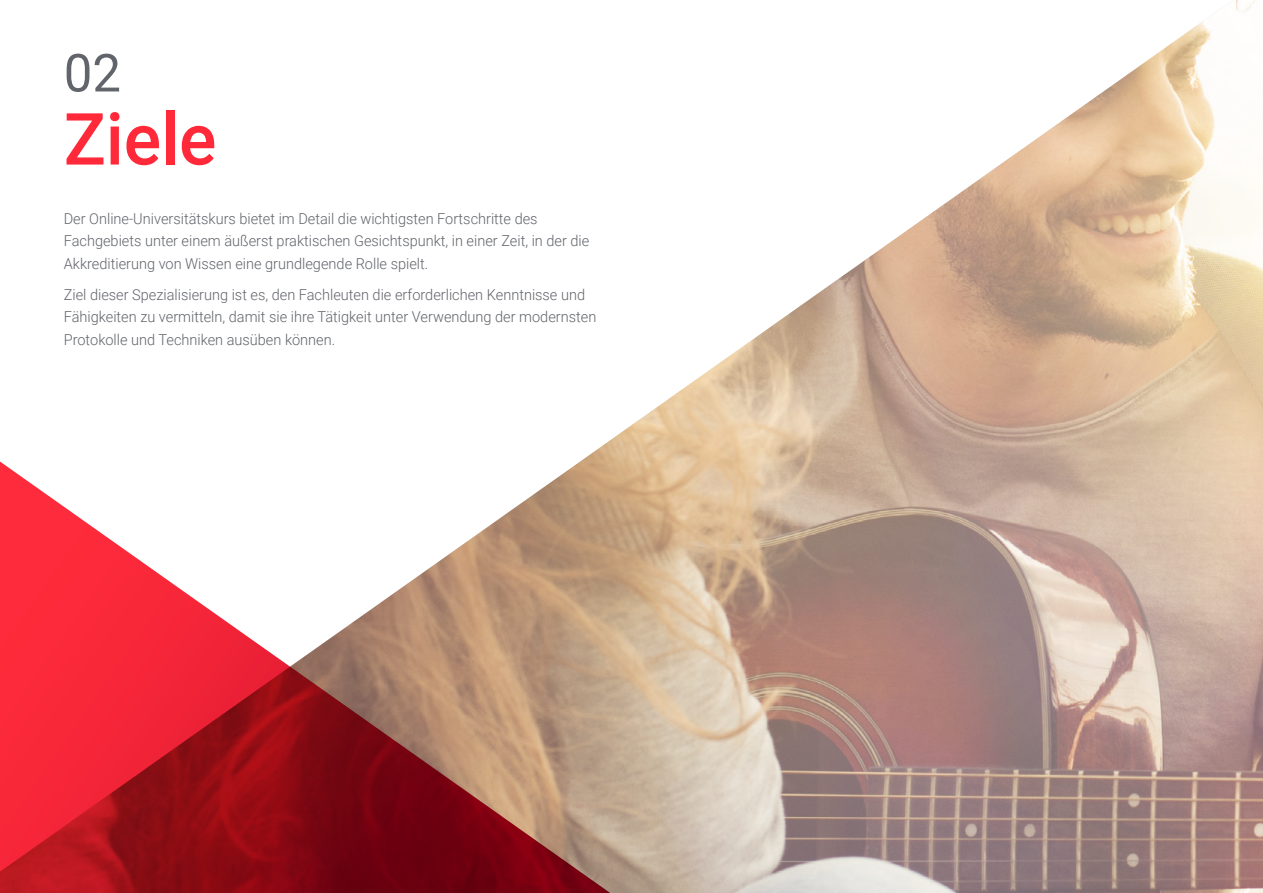
<style>
.page{position:relative;width:1263px;height:893px;background:#fff}
.page>*{position:absolute;margin:0;border:0;box-sizing:border-box;transform-origin:0 0}
.t1{font:500 72px "Roboto";color:#ff293a}
.t2{font:52.5px "Roboto";color:#61646a}
.t3{font:300 15px/22.5px "Roboto";color:#61646a}
</style>
<div class="page">
<img style="left:602px;top:0;width:661px;height:893px">
<svg style="left:0;top:446px;width:640px;height:447px"></svg>
<h2 class="t2" style="left:64px;top:36px;width:59px">02</h2>
<h1 class="t1" style="left:64px;top:89px;width:154px">Ziele</h1>
<p class="t3" style="left:64px;top:207px;width:527px">Der Online-Universitätskurs bietet im Detail die wichtigsten Fortschritte des<br>Fachgebiets unter einem äußerst praktischen Gesichtspunkt, in einer Zeit, in der die<br>Akkreditierung von Wissen eine grundlegende Rolle spielt.</p>
<p class="t3" style="left:64px;top:283px;width:534px">Ziel dieser Spezialisierung ist es, den Fachleuten die erforderlichen Kenntnisse und<br>Fähigkeiten zu vermitteln, damit sie ihre Tätigkeit unter Verwendung der modernsten<br>Protokolle und Techniken ausüben können.</p>
</div>
